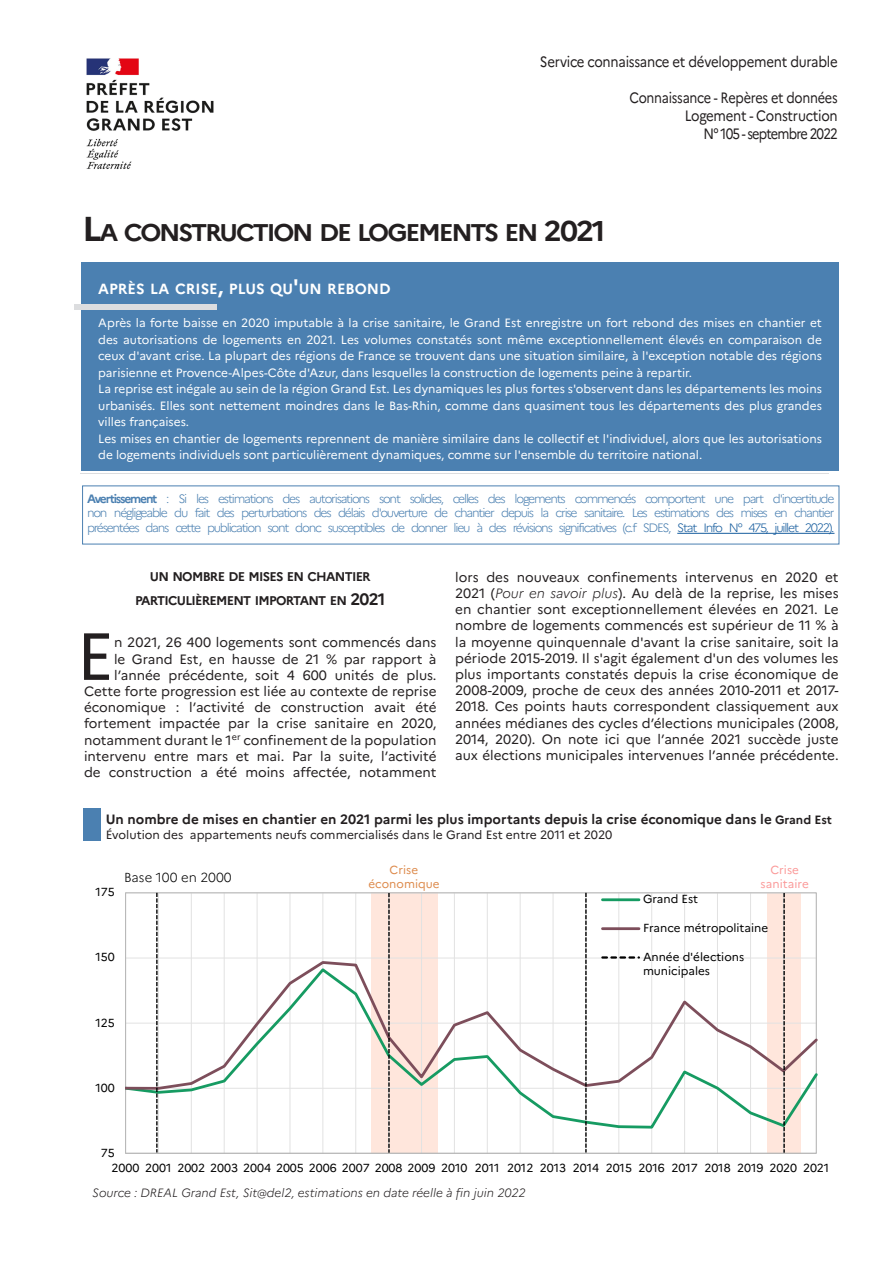
<style>
.page{position:relative;width:893px;height:1263px;background:#fff}
.page>*{position:absolute;margin:0;border:0;box-sizing:border-box;transform-origin:0 0}
.t1{font:66.45px "Marianne";color:#231f20}
.t2{font:700 24.15px "Marianne";letter-spacing:-.085em;color:#231f20;scale:1.05 1}
.t3{font:15px/18px "Marianne";letter-spacing:-.02em;color:#231f20;text-align:right;scale:.85 1}
.t4{font:15px "Marianne";letter-spacing:-.02em;color:#231f20;scale:.88 1}
.t5{font:15px "Marianne";letter-spacing:-.065em;color:#231f20;scale:.85 1}
.Chapo{font:700 14.7px "Marianne";color:#fff}
.t6{font:13.5px/16.2px "Marianne";color:#231f20;text-align:right}
.t7{font:700 13.5px "Marianne";color:#231f20}
.t8{font:300 13.05px "Marianne";color:#000}
.Intertitre{font:700 12.6px "Marianne";letter-spacing:-.055em;color:#231f20}
.t9{font:300 12.15px/14.5px "Marianne";letter-spacing:-.1em;color:#4b80b1;text-align:justify}
.Chapo-2{font:12px/16.5px "Marianne";color:#fff;text-align:justify}
.t10{font:12px "Marianne";color:#231f20}
.t11{font:italic 300 12px "Marianne";color:#231f20}
.t12{font:11.7px/14.1px "Marianne";letter-spacing:-.005em;color:#000}
.t13{font:11.7px/14.2px "Marianne";letter-spacing:.005em;color:#dd8b4d;text-align:center}
.t14{font:11.7px/14.2px "Marianne";letter-spacing:.005em;color:#fb9a99;text-align:center}
.s1{font-size:34.5px}
.s2{font-size:28.5px}
.s3{font-size:21px}
.s4{font-weight:700}
.s5{color:#175d9e}
.s6{font-size:16.5px}
.s7{font-weight:300;font-style:italic}
.s8{font-size:12px}
</style>
<div class="page">
<div style="left:81px;top:262px;width:758px;height:208px;background:#4b80b1"></div>
<div style="left:74px;top:304px;width:142px;height:6px;background:#dcdddf"></div>
<div style="left:84px;top:809px;width:17px;height:32px;background:#4b80b1"></div>
<hr style="left:677px;top:533px;width:157px;height:1px;background:#175d9e">
<img style="left:86px;top:58px;width:128px;height:111px">
<div style="left:767px;top:893px;width:34px;height:260px;background:#ffe6dc"></div>
<div style="left:371px;top:893px;width:67px;height:260px;background:#ffe6dc"></div>
<hr style="left:125px;top:958px;width:691px;height:1px;background:#e2e2e2">
<hr style="left:158px;top:893px;width:1px;height:260px;background:#e2e2e2">
<hr style="left:191px;top:893px;width:1px;height:260px;background:#e2e2e2">
<hr style="left:224px;top:893px;width:1px;height:260px;background:#e2e2e2">
<hr style="left:257px;top:893px;width:1px;height:260px;background:#e2e2e2">
<hr style="left:290px;top:893px;width:1px;height:260px;background:#e2e2e2">
<hr style="left:322px;top:893px;width:1px;height:260px;background:#e2e2e2">
<hr style="left:355px;top:893px;width:1px;height:260px;background:#e2e2e2">
<hr style="left:421px;top:893px;width:1px;height:260px;background:#e2e2e2">
<hr style="left:454px;top:893px;width:1px;height:260px;background:#e2e2e2">
<hr style="left:487px;top:893px;width:1px;height:260px;background:#e2e2e2">
<hr style="left:520px;top:893px;width:1px;height:260px;background:#e2e2e2">
<hr style="left:553px;top:893px;width:1px;height:260px;background:#e2e2e2">
<hr style="left:618px;top:893px;width:1px;height:260px;background:#e2e2e2">
<hr style="left:651px;top:893px;width:1px;height:260px;background:#e2e2e2">
<hr style="left:684px;top:893px;width:1px;height:260px;background:#e2e2e2">
<hr style="left:717px;top:893px;width:1px;height:260px;background:#e2e2e2">
<hr style="left:750px;top:893px;width:1px;height:260px;background:#e2e2e2">
<hr style="left:125px;top:893px;width:1px;height:260px;background:#b9b9b9">
<hr style="left:126px;top:1153px;width:690px;height:1px;background:#b9b9b9">
<svg style="left:137px;top:1091px;width:680px;height:39px"></svg>
<svg style="left:125px;top:959px;width:692px;height:132px"></svg>
<hr style="left:602px;top:898px;width:37px;height:3px;background:#169b62">
<hr style="left:602px;top:927px;width:37px;height:3px;background:#7d4e5b">
<svg style="left:602px;top:956px;width:37px;height:3px"></svg>
<svg style="left:156px;top:893px;width:2px;height:259px"></svg>
<svg style="left:585px;top:893px;width:2px;height:259px"></svg>
<svg style="left:783px;top:893px;width:2px;height:260px"></svg>
<svg style="left:388px;top:893px;width:2px;height:260px"></svg>
<p class="t4" style="left:540px;top:53px;width:340px">Service connaissance et développement durable</p>
<p class="t3" style="left:629px;top:89px;width:246px">Connaissance - Repères et données<br>Logement - Construction</p>
<p class="t5" style="left:703px;top:125px;width:159px">N° 105 - septembre 2022</p>
<p class="t2" style="left:82px;top:218px;width:500px"><span class="s1">L</span>A CONSTRUCTION DE LOGEMENTS EN <span class="s2">2021</span></p>
<p class="Chapo" style="left:98px;top:280px;width:294px">APRÈS LA CRISE<span class="s3">,</span> PLUS QU<span class="s3">'</span>UN REBOND</p>
<p class="Chapo-2" style="left:98px;top:315px;width:725px">Après la forte baisse en 2020 imputable à la crise sanitaire, le Grand Est enregistre un fort rebond des mises en chantier et des autorisations de logements en 2021. Les volumes constatés sont même exceptionnellement élevés en comparaison de ceux d'avant crise. La plupart des régions de France se trouvent dans une situation similaire, à l'exception notable des régions parisienne et Provence-Alpes-Côte d'Azur, dans lesquelles la construction de logements peine à repartir.</p>
<p class="Chapo-2" style="left:98px;top:381px;width:725px">La reprise est inégale au sein de la région Grand Est. Les dynamiques les plus fortes s'observent dans les départements les moins urbanisés. Elles sont nettement moindres dans le Bas-Rhin, comme dans quasiment tous les départements des plus grandes villes françaises.</p>
<p class="Chapo-2" style="left:98px;top:430px;width:725px">Les mises en chantier de logements reprennent de manière similaire dans le collectif et l'individuel, alors que les autorisations de logements individuels sont particulièrement dynamiques, comme sur l'ensemble du territoire national.</p>
<p class="t9" style="left:87px;top:491px;width:749px"><span class="s4">Avertissement</span> : Si les estimations des autorisations sont solides, celles des logements commencés comportent une part d'incertitude non négligeable du fait des perturbations des délais d'ouverture de chantier depuis la crise sanitaire. Les estimations des mises en chantier présentées dans cette publication sont donc susceptibles de donner lieu à des révisions significatives (c.f SDES, <span class="s5">Stat Info N° 475, juillet 2022).</span></p>
<p class="Intertitre" style="left:150px;top:569px;width:222px">UN NOMBRE DE MISES EN CHANTIER</p>
<p class="Intertitre" style="left:135px;top:593px;width:252px">PARTICULIÈREMENT IMPORTANT EN <span class="s6">2021</span></p>
<p class="t6" style="left:455px;top:569px;width:385px;text-align:justify">lors des nouveaux confinements intervenus en 2020 et 2021 (<span class="s7">Pour en savoir plus</span>). Au delà de la reprise, les mises en chantier sont exceptionnellement élevées en 2021. Le nombre de logements commencés est supérieur de 11 % à la moyenne quinquennale d'avant la crise sanitaire, soit la période 2015-2019. Il s'agit également d'un des volumes les plus importants constatés depuis la crise économique de 2008-2009, proche de ceux des années 2010-2011 et 2017- 2018. Ces points hauts correspondent classiquement aux années médianes des cycles d’élections municipales (2008, 2014, 2020). On note ici que l’année 2021 succède juste aux élections municipales intervenues l’année précédente.</p>
<p class="t1" style="left:77px;top:616px;width:39px">E</p>
<p class="t6" style="left:84px;top:634px;width:354px">n 2021, 26 400 logements sont commencés dans<br>le Grand Est, en hausse de 21 % par rapport à l’année précédente, soit 4 600 unités de plus.<br>Cette forte progression est liée au contexte de reprise économique : l’activité de construction avait été fortement impactée par la crise sanitaire en 2020, notamment durant le 1<sup>er</sup> confinement de la population intervenu entre mars et mai. Par la suite, l’activité de construction a été moins affectée, notamment</p>
<p class="t7" style="left:106px;top:811px;width:728px">Un nombre de mises en chantier en 2021 parmi les plus importants depuis la crise économique dans le <span class="s8">Grand Est</span></p>
<p class="t10" style="left:106px;top:827px;width:508px">Évolution des appartements neufs commercialisés dans le Grand Est entre 2011 et 2020</p>
<p class="t12" style="left:95px;top:885px;width:21px">175</p>
<p class="t8" style="left:124px;top:869px;width:109px">Base 100 en 2000</p>
<p class="t12" style="left:95px;top:950px;width:21px">150</p>
<p class="t12" style="left:95px;top:1015px;width:21px">125</p>
<p class="t12" style="left:95px;top:1080px;width:21px">100</p>
<p class="t12" style="left:101px;top:1145px;width:15px">75</p>
<p class="t13" style="left:368px;top:862px;width:73px">Crise économique</p>
<p class="t14" style="left:761px;top:862px;width:50px">Crise sanitaire</p>
<p class="t12" style="left:643px;top:892px;width:57px">Grand Est</p>
<p class="t12" style="left:643px;top:921px;width:127px">France métropolitaine</p>
<p class="t12" style="left:643px;top:950px;width:103px">Année d'élections municipales</p>
<p class="t12" style="left:112px;top:1161px;width:719px">2000 2001 2002 2003 2004 2005 2006 2007 2008 2009 2010 2011 2012 2013 2014 2015 2016 2017 2018 2019 2020 2021</p>
<p class="t11" style="left:92px;top:1185px;width:435px">Source : DREAL Grand Est, Sit@del2, estimations en date réelle à fin juin 2022</p>
</div>
